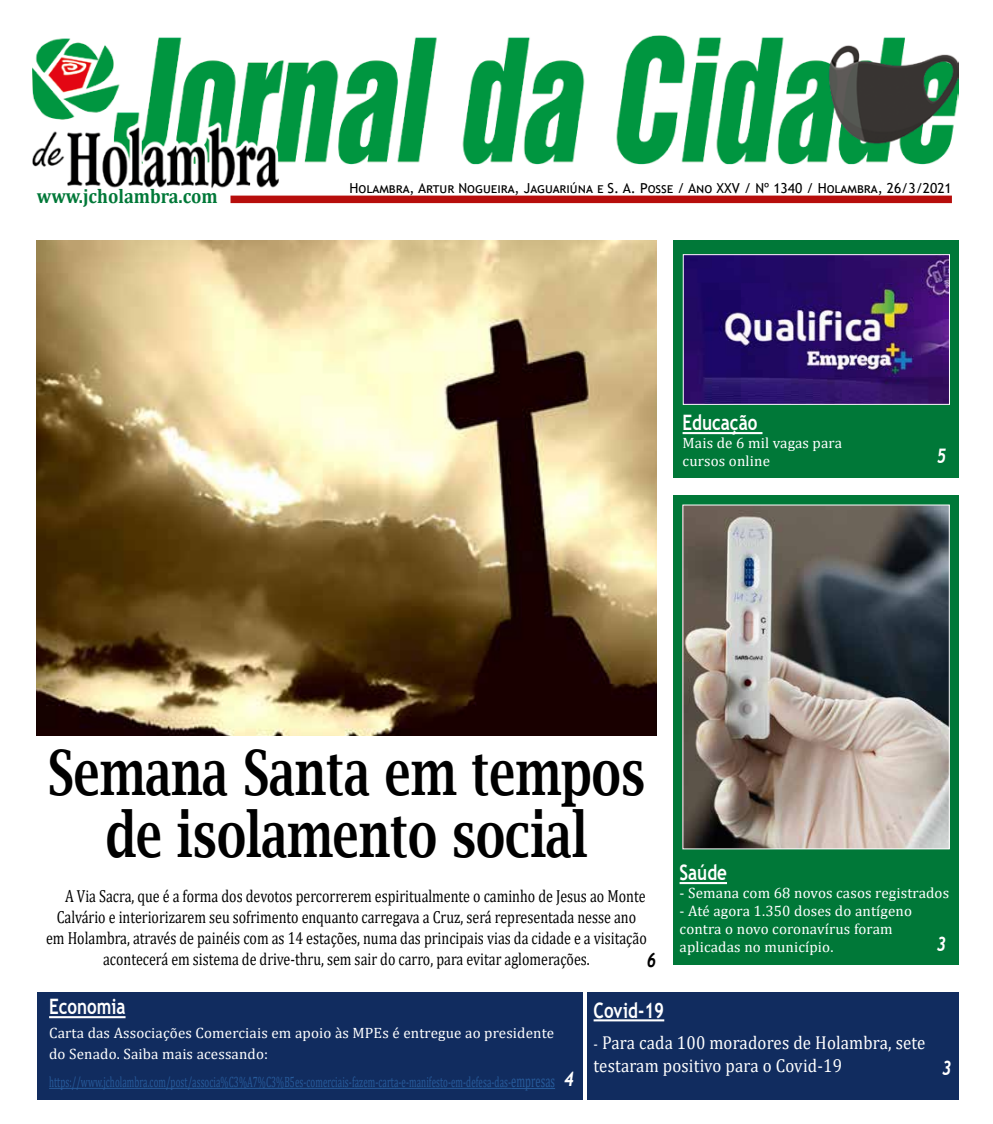
<style>
.page{position:relative;width:993px;height:1124px;background:#fff}
.page>*{position:absolute;margin:0;border:0;box-sizing:border-box;transform-origin:0 0}
.t1{font:600 62.5px/62.5px "Lucida Bright";color:#000;text-align:center;scale:.75 1}
.t2{font:700 21.25px "Trebuchet MS";color:#fff;scale:.8 1}
.t3{font:700 20px "Cambria";color:#007838;scale:.91 1}
.t4{font:italic 700 20px "Trebuchet";color:#fff;scale:.8 1}
.t5{font:italic 700 20px "Trebuchet";color:#000;scale:.8 1}
.t6{font:18.75px/23.8px "Cambria";letter-spacing:.01em;color:#fff;scale:.9 1}
.t7{font:17.5px "Cambria";color:#000;scale:.8 1}
.t8{font:15px/18px "Cambria";letter-spacing:.01em;color:#fff}
.t9{font:15px "Cambria";letter-spacing:.01em;color:#275b9b;scale:.6 1}
.t10{font:13.75px "Trebuchet MS";color:#000}
.s1{font-size:17.5px}
.s2{font-family:"Trebuchet";font-weight:700;font-style:italic;font-size:20px;color:#fff}
.s3{font-size:15px}
</style>
<div class="page">
<img style="left:32px;top:35px;width:926px;height:153px">
<svg style="left:35px;top:186px;width:185px;height:2px"></svg>
<div style="left:230px;top:195px;width:721px;height:8px;background:#b70e0c"></div>
<img style="left:37px;top:241px;width:619px;height:494px">
<div style="left:673px;top:240px;width:285px;height:237px;background:#007838"></div>
<img style="left:685px;top:256px;width:262px;height:146px">
<div style="left:683px;top:254px;width:266px;height:150px;border:1px solid #fff"></div>
<div style="left:673px;top:495px;width:285px;height:470px;background:#007838"></div>
<div style="left:587px;top:991px;width:371px;height:108px;background:#112c5f"></div>
<hr style="left:679px;top:881px;width:47px;height:3px;background:#fff">
<hr style="left:682px;top:432px;width:80px;height:2px;background:#fff">
<hr style="left:593px;top:1019px;width:71px;height:2px;background:#fff">
<img style="left:684px;top:506px;width:263px;height:341px">
<div style="left:682px;top:504px;width:267px;height:345px;border:1px solid #fff"></div>
<div style="left:37px;top:991px;width:545px;height:108px;background:#112c5f"></div>
<hr style="left:49px;top:1015px;width:76px;height:3px;background:#fff">
<hr style="left:49px;top:1087px;width:462px;height:1px;background:#275b9b">
<hr style="left:511px;top:1087px;width:44px;height:1px;background:#275b9b">
<p class="t3" style="left:37px;top:182px;width:200px">www.jcholambra.com</p>
<p class="t10" style="left:349px;top:179px;width:603px">Holambra, Artur Nogueira, Jaguariúna e S. A. Posse / Ano XXV / Nº 1340 / Holambra, 26/3/2021</p>
<p class="t2" style="left:682px;top:409px;width:95px">Educação</p>
<p class="t8" style="left:682px;top:434px;width:161px">Mais de 6 mil vagas para cursos online</p>
<p class="t4" style="left:936px;top:443px;width:13px">5</p>
<h1 class="t1" style="left:48px;top:740px;width:798px">Semana Santa em tempos de isolamento social</h1>
<p class="t7" style="left:65px;top:885px;width:726px">A Via Sacra, que é a forma dos devotos percorrerem espiritualmente o caminho de Jesus ao Monte</p>
<p class="t7" style="left:57px;top:906px;width:725px">Calvário e interiorizarem seu sofrimento enquanto carregava a Cruz, será representada nesse ano</p>
<p class="t7" style="left:46px;top:927px;width:752px">em Holambra, através de painéis com as 14 estações, numa das principais vias da cidade e a visitação</p>
<p class="t7" style="left:103px;top:948px;width:609px">acontecerá em sistema de drive-thru, sem sair do carro, para evitar aglomerações.</p>
<p class="t5" style="left:646px;top:946px;width:13px">6</p>
<p class="t2" style="left:679px;top:859px;width:61px">Saúde</p>
<p class="t8" style="left:679px;top:884px;width:271px">- Semana com 68 novos casos registrados</p>
<p class="t8" style="left:679px;top:902px;width:234px">- Até agora 1.350 doses do antígeno contra o novo coronavírus foram aplicadas no município.</p>
<p class="t4" style="left:936px;top:931px;width:13px">3</p>
<p class="t2" style="left:49px;top:993px;width:97px">Economia</p>
<p class="t8" style="left:49px;top:1021px;width:506px;line-height:21.2px">Carta das Associações Comerciais em apoio às MPEs é entregue ao presidente do Senado. Saiba mais acessando:</p>
<p class="t9" style="left:49px;top:1073px;width:875px">https://www.jcholambra.com/post/associa%C3%A7%C3%B5es-comerciais-fazem-carta-e-manifesto-em-defesa-das-<span class="s1">empresas</span> <span class="s2">4</span></p>
<p class="t2" style="left:593px;top:996px;width:90px">Covid-19</p>
<p class="t6" style="left:593px;top:1029px;width:370px"><span class="s3">-</span> Para cada 100 moradores de Holambra, sete testaram positivo para o Covid-19</p>
<p class="t4" style="left:941px;top:1055px;width:13px">3</p>
</div>
